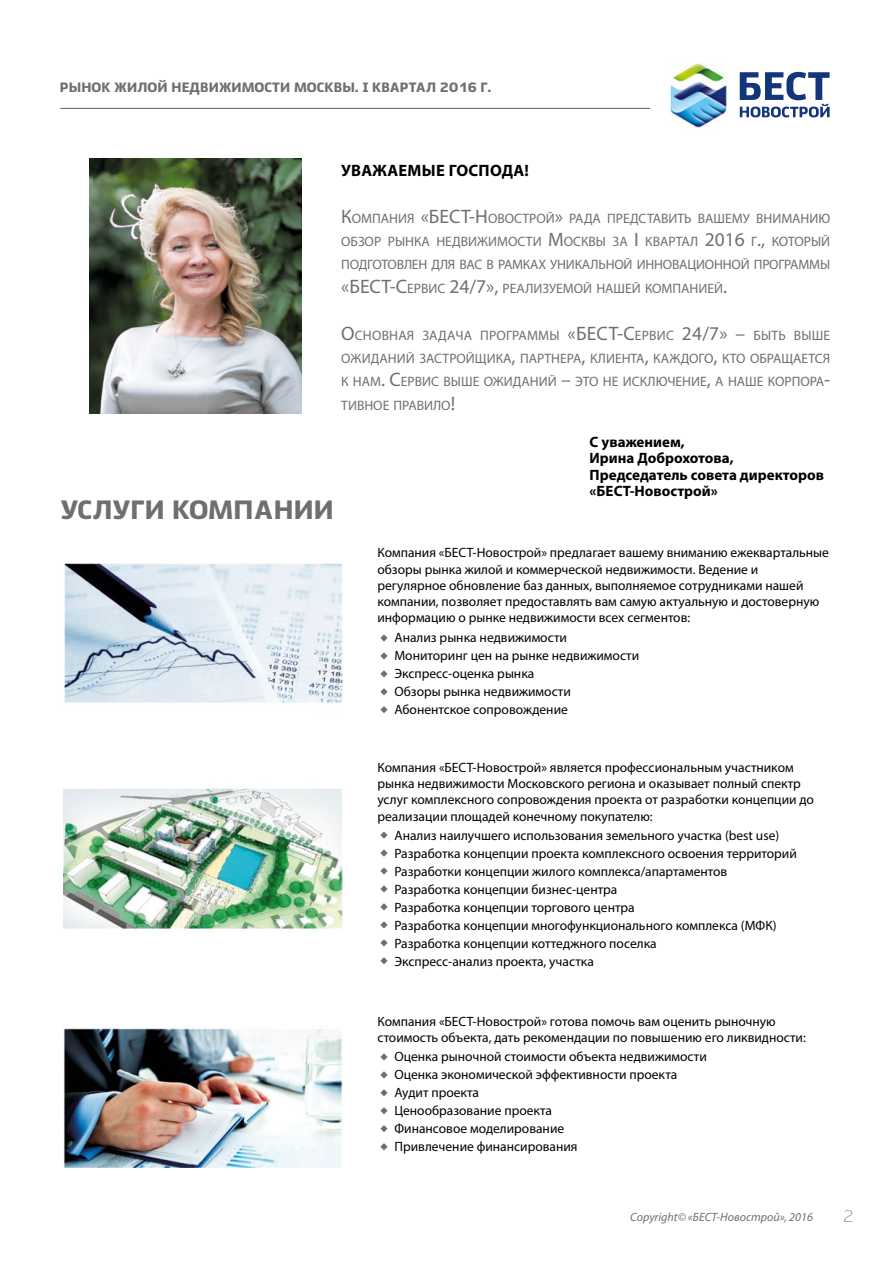
<style>
.page{position:relative;width:893px;height:1263px;background:#fff}
.page>*{position:absolute;margin:0;border:0;box-sizing:border-box;transform-origin:0 0}
.t1{font:900 26.4px "Ekibastuz";letter-spacing:.01em;color:#706f6f}
.t2{font:700 16.5px "Myriad Pro";letter-spacing:.015em;color:#000}
.t3{font:300 16.5px "Ekibastuz";color:#706f6f}
.t4{font:700 15px/16.5px "Myriad Pro";color:#000}
.t5{font:13.65px/23.4px "Myriad Pro";color:#706f6f;text-align:justify}
.t6{font:13.5px/18px "Myriad Pro";color:#000}
.t7{font:900 13.5px "Ekibastuz";letter-spacing:.01em;color:#706f6f}
.t8{font:italic 12px "Myriad Pro";color:#706f6f}
.s1{font-size:19.5px}
</style>
<div class="page">
<img style="left:670px;top:63px;width:160px;height:65px">
<svg style="left:740px;top:72px;width:90px;height:45px"></svg>
<hr style="left:60px;top:108px;width:590px;height:1px;background:#706f6f">
<svg style="left:380px;top:634px;width:8px;height:8px"></svg>
<svg style="left:380px;top:652px;width:8px;height:7px"></svg>
<svg style="left:380px;top:670px;width:8px;height:7px"></svg>
<svg style="left:380px;top:688px;width:8px;height:7px"></svg>
<svg style="left:380px;top:706px;width:8px;height:7px"></svg>
<svg style="left:380px;top:831px;width:8px;height:8px"></svg>
<svg style="left:380px;top:849px;width:8px;height:8px"></svg>
<svg style="left:380px;top:867px;width:8px;height:7px"></svg>
<svg style="left:380px;top:885px;width:8px;height:7px"></svg>
<svg style="left:380px;top:903px;width:8px;height:7px"></svg>
<svg style="left:380px;top:1053px;width:8px;height:7px"></svg>
<svg style="left:380px;top:1071px;width:8px;height:7px"></svg>
<svg style="left:380px;top:1089px;width:8px;height:7px"></svg>
<svg style="left:380px;top:1107px;width:8px;height:7px"></svg>
<svg style="left:380px;top:1125px;width:8px;height:7px"></svg>
<svg style="left:380px;top:921px;width:8px;height:7px"></svg>
<svg style="left:380px;top:939px;width:8px;height:7px"></svg>
<svg style="left:380px;top:957px;width:8px;height:7px"></svg>
<svg style="left:380px;top:1143px;width:8px;height:7px"></svg>
<img style="left:64px;top:564px;width:278px;height:603px">
<img style="left:89px;top:158px;width:212px;height:256px">
<p class="t7" style="left:60px;top:79px;width:433px">рынок жилой недвижимости москвы. I квартал 2016 г.</p>
<p class="t2" style="left:341px;top:160px;width:189px">УВАЖАЕМЫЕ ГОСПОДА!</p>
<p class="t5" style="left:341px;top:206px;width:490px"><span class="s1">К</span>омпания <span class="s1">«БЕСТ-Н</span> овострой<span class="s1">»</span> рада представить вашему вниманию обзор рынка недвижимости <span class="s1">М</span>осквы за <span class="s1">I</span> квартал <span class="s1">2016</span> г<span class="s1">.,</span> который подготовлен для вас в рамках уникальной инновационной программы <span class="s1">«БЕСТ-С</span>ервис <span class="s1">24/7»,</span> реализуемой нашей компанией<span class="s1">.</span></p>
<p class="t5" style="left:341px;top:323px;width:490px"><span class="s1">О</span>сновная задача программы <span class="s1">«БЕСТ-С</span>ервис <span class="s1">24/7» –</span> быть выше ожиданий застройщика<span class="s1">,</span> партнера<span class="s1">,</span> клиента<span class="s1">,</span> каждого<span class="s1">,</span> кто обращается к нам<span class="s1">. С</span>ервис выше ожиданий <span class="s1">–</span> это не исключение<span class="s1">,</span> а наше корпора&shy;тивное правило<span class="s1">!</span></p>
<h1 class="t1" style="left:61px;top:494px;width:274px">услуги компании</h1>
<p class="t4" style="left:590px;top:433px;width:236px">С уважением,<br>Ирина Доброхотова,<br>Председатель совета директоров «БЕСТ-Новострой»</p>
<p class="t6" style="left:377px;top:544px;width:453px;line-height:16.2px">Компания «БЕСТ-Новострой» предлагает вашему вниманию ежеквартальные обзоры рынка жилой и коммерческой недвижимости. Ведение и регулярное обновление баз данных, выполняемое сотрудниками нашей компании, позволяет предоставлять вам самую актуальную и достоверную информацию о рынке недвижимости всех сегментов:</p>
<p class="t6" style="left:394px;top:628px;width:246px">Анализ рынка недвижимости<br>Мониторинг цен на рынке недвижимости<br>Экспресс-оценка рынка<br>Обзоры рынка недвижимости<br>Абонентское сопровождение</p>
<p class="t6" style="left:377px;top:759px;width:438px;line-height:16.2px">Компания «БЕСТ-Новострой» является профессиональным участником рынка недвижимости Московского региона и оказывает полный спектр услуг комплексного сопровождения проекта от разработки концепции до реализации площадей конечному покупателю:</p>
<p class="t6" style="left:394px;top:826px;width:404px">Анализ наилучшего использования земельного участка (best use)<br>Разработка концепции проекта комплексного освоения территорий Разработки концепции жилого комплекса/апартаментов Разработка концепции бизнес-центра<br>Разработка концепции торгового центра<br>Разработка концепции многофункционального комплекса (МФК)<br>Разработка концепции коттеджного поселка<br>Экспресс-анализ проекта, участка</p>
<p class="t6" style="left:377px;top:1013px;width:430px;line-height:16.2px">Компания «БЕСТ-Новострой» готова помочь вам оценить рыночную стоимость объекта, дать рекомендации по повышению его ликвидности:</p>
<p class="t6" style="left:394px;top:1047px;width:314px">Оценка рыночной стоимости объекта недвижимости<br>Оценка экономической эффективности проекта<br>Аудит проекта<br>Ценообразование проекта<br>Финансовое моделирование<br>Привлечение финансирования</p>
<p class="t8" style="left:630px;top:1209px;width:184px">Copyright© «БЕСТ-Новострой», 2016</p>
<p class="t3" style="left:843px;top:1206px;width:12px">2</p>
</div>
